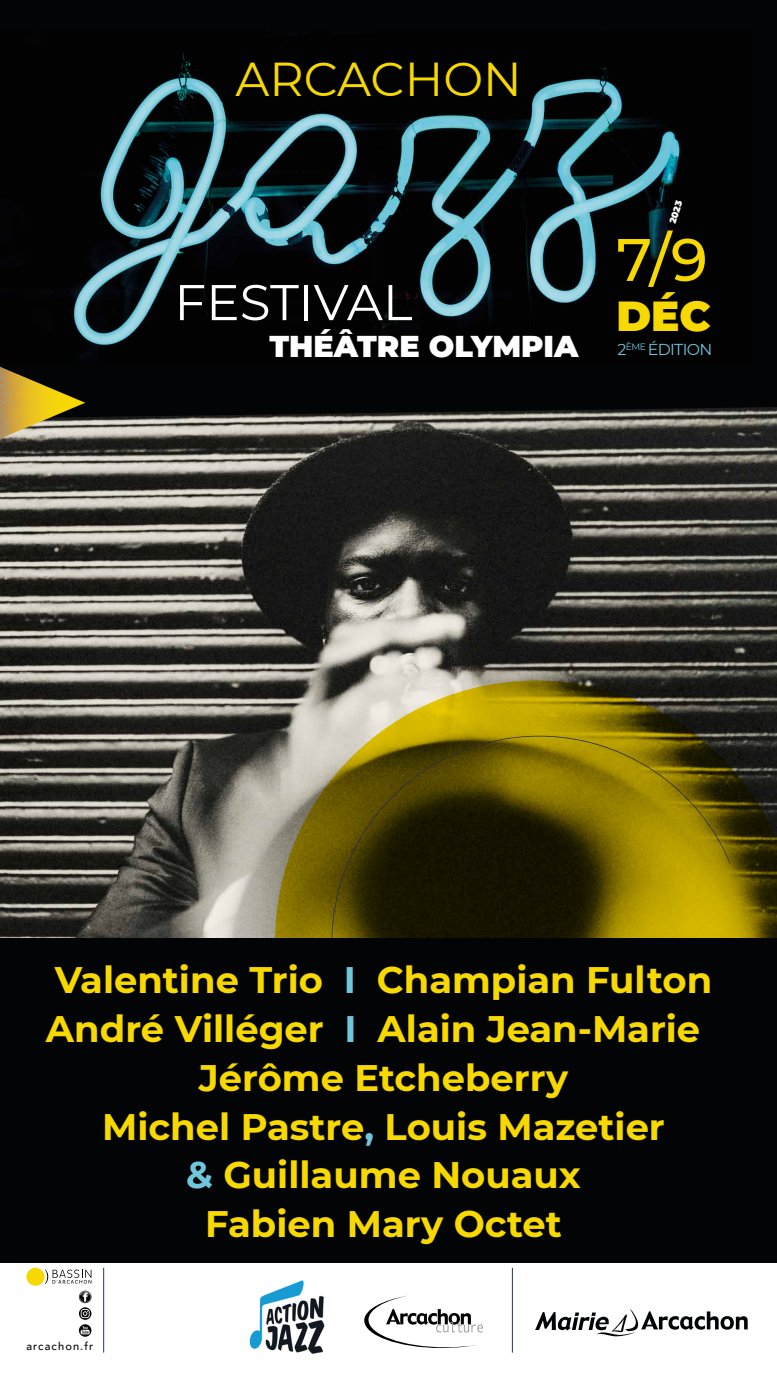
<style>
.page{position:relative;width:777px;height:1380px;background:#fff}
.page>*{position:absolute;margin:0;border:0;box-sizing:border-box;transform-origin:0 0}
.t1{font:500 59.88px "Montserrat";color:#f7d901}
.t2{font:50.12px "Montserrat";color:#fff}
.t3{font:47.44px "Montserrat";color:#f7d901}
.t4{font:900 42.06px "Montserrat";color:#f7d901}
.t5{font:700 36.88px/48.8px "Montserrat";color:#f7d901;text-align:center}
.t6{font:900 30.19px "Montserrat";color:#fff}
.t7{font:15.81px "Montserrat";letter-spacing:-.04em;color:#70c7dc}
.t8{font:500 11.06px "Avenir";letter-spacing:.1em;color:#030405}
.t9{font:900 9.38px "Montserrat";color:#fff}
.s1{color:#70c7dc}
</style>
<div class="page">
<img style="left:0;top:420px;width:776px;height:518px">
<svg style="left:0;top:0;width:776px;height:420px;background:#0a0b0b"></svg>
<svg style="left:275px;top:681px;width:501px;height:257px;background:#786f3b"></svg>
<svg style="left:324px;top:715px;width:406px;height:223px;background:#645706"></svg>
<svg style="left:0;top:364px;width:85px;height:85px;background:#817035"></svg>
<svg style="left:535px;top:1309px;width:212px;height:28px"></svg>
<svg style="left:79px;top:1291px;width:12px;height:12px"></svg>
<svg style="left:79px;top:1324px;width:12px;height:13px"></svg>
<svg style="left:81px;top:1326px;width:9px;height:8px"></svg>
<svg style="left:79px;top:1307px;width:12px;height:13px"></svg>
<svg style="left:81px;top:1309px;width:9px;height:9px"></svg>
<div style="left:26px;top:1268px;width:18px;height:18px;background:#f7d901;border-radius:50%"></div>
<svg style="left:45px;top:1269px;width:46px;height:15px"></svg>
<hr style="left:103px;top:1268px;width:1px;height:85px;background:#263a56">
<hr style="left:512px;top:1268px;width:1px;height:85px;background:#263a56">
<img style="left:0;top:31px;width:752px;height:333px">
<svg style="left:364px;top:1295px;width:119px;height:53px"></svg>
<div style="left:0;top:938px;width:776px;height:324px;background:#030405"></div>
<img style="left:249px;top:1280px;width:76px;height:74px">
<p class="t3" style="left:235px;top:46px;width:288px">ARCACHON</p>
<h2 class="t2" style="left:174px;top:268px;width:239px">FESTIVAL</h2>
<p class="t6" style="left:269px;top:326px;width:310px">THÉÂTRE OLYMPIA</p>
<p class="t9" style="left:666px;top:221px;width:25px;rotate:-72deg">2023</p>
<h1 class="t1" style="left:616px;top:218px;width:93px">7/9</h1>
<p class="t4" style="left:616px;top:288px;width:96px">DÉC</p>
<p class="t7" style="left:617px;top:339px;width:96px">2<sup>ÈME</sup> ÉDITION</p>
<p class="t5" style="left:46px;top:954px;width:667px">Valentine Trio <span class="s1">I</span> Champian Fulton<br>André Villéger <span class="s1">I</span> Alain Jean-Marie<br>Jérôme Etcheberry<br>Michel Pastre<span class="s1">,</span> Louis Mazetier<br><span class="s1">&amp;</span> Guillaume Nouaux<br>Fabien Mary Octet</p>
<p class="t8" style="left:26px;top:1337px;width:68px">arcachon.fr</p>
</div>
